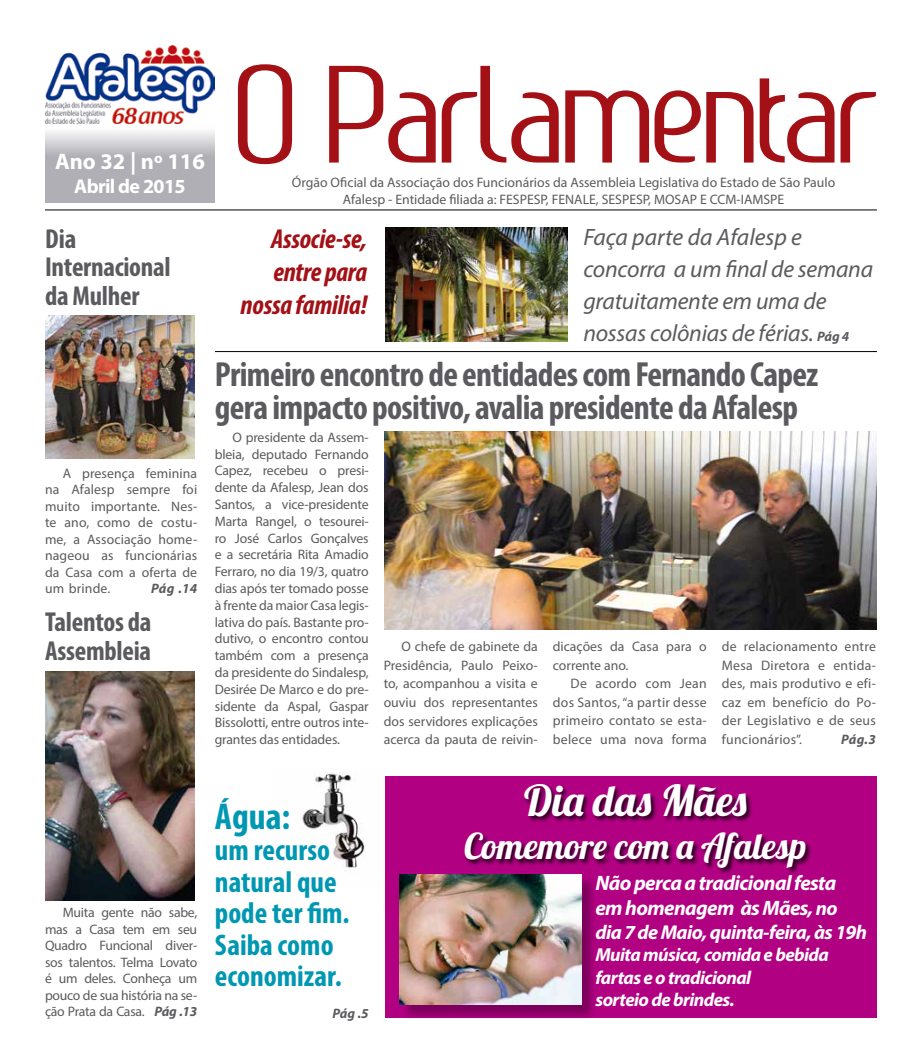
<style>
.page{position:relative;width:922px;height:1063px;background:#fff}
.page>*{position:absolute;margin:0;border:0;box-sizing:border-box;transform-origin:0 0}
.t1{font:129.25px "Ageone";letter-spacing:-.02em;color:#a31015;scale:.83 1}
.t2{font:42.75px "Lobster 1.4";color:#fff}
.t3{font:700 condensed 37.5px "Myriad Pro";color:#0097b3}
.t4{font:35.62px "Lobster 1.4";color:#fff}
.t5{font:700 condensed 35px/32.5px "Myriad Pro";letter-spacing:-.02em;color:#5b5b5f}
.t6{font:700 condensed 30px/31.5px "Myriad Pro";color:#0097b3}
.t7{font:700 condensed 27.5px/28.8px "Myriad Pro";letter-spacing:-.01em;color:#5b5b5f}
.t8{font:italic 700 condensed 27.5px/33px "Myriad Pro";letter-spacing:-.01em;color:#a31015;text-align:right}
.t9{font:italic 23.75px/32.1px "Myriad Pro";letter-spacing:-.01em;color:#5b5b5f}
.t10{font:700 22.5px "Myriad Pro";color:#fff}
.t11{font:italic 700 20.88px/25.1px "Myriad Pro";letter-spacing:-.03em;color:#fff}
.t12{font:italic 700 20px "Myriad Pro";letter-spacing:-.03em;color:#fff}
.t13{font:700 20px "Myriad Pro";letter-spacing:-.03em;color:#fff}
.t14{font:italic 700 18.75px/22.5px "Myriad Pro";letter-spacing:-.03em;color:#fff}
.t15{font:13.75px/16.8px "Myriad Pro";color:#5b5b5f;text-align:justify}
.t16{font:italic 700 13.75px "Myriad Pro";letter-spacing:.005em;color:#5b5b5f}
.s1{font-weight:700;font-size:13.75px}
.s2{font-weight:700;font-style:italic}
.s3{font-size:20px}
</style>
<div class="page">
<img style="left:302px;top:773px;width:63px;height:98px">
<hr style="left:45px;top:210px;width:831px;height:1px;background:#000">
<hr style="left:215px;top:351px;width:661px;height:1px;background:#000">
<svg style="left:45px;top:131px;width:170px;height:72px;background:#bcbbc0"></svg>
<img style="left:45px;top:45px;width:170px;height:79px">
<img style="left:385px;top:227px;width:182px;height:114px">
<img style="left:45px;top:315px;width:150px;height:144px">
<img style="left:385px;top:431px;width:490px;height:199px">
<img style="left:45px;top:672px;width:150px;height:229px">
<div style="left:385px;top:776px;width:491px;height:242px;background:#b10082"></div>
<div style="left:401px;top:876px;width:196px;height:144px;background:#000;opacity:.3"></div>
<img style="left:400px;top:874px;width:181px;height:131px">
<div style="left:463px;top:783px;width:348px;height:91px;background:#000;opacity:.75"></div>
<h1 class="t1" style="left:234px;top:64px;width:775px">O Parlamentar</h1>
<h3 class="t10" style="left:55px;top:146px;width:151px">Ano 32 | nº 116</h3>
<h3 class="t13" style="left:74px;top:173px;width:113px">Abril de 2015</h3>
<p class="t15" style="left:292px;top:174px;width:544px;text-align:center">Órgão Oficial da Associação dos Funcionários da Assembleia Legislativa do Estado de São Paulo<br>Afalesp - Entidade filiada a: FESPESP, FENALE, SESPESP, MOSAP E CCM-IAMSPE</p>
<h3 class="t8" style="left:240px;top:222px;width:128px">Associe-se, entre para nossa familia!</h3>
<h3 class="t9" style="left:583px;top:221px;width:291px">Faça parte da Afalesp e concorra a um final de semana gratuitamente em uma de nossas colônias de férias. <span class="s1">Pág 4</span></h3>
<h3 class="t7" style="left:45px;top:224px;width:127px">Dia<br>Internacional da Mulher</h3>
<p class="t15" style="left:45px;top:465px;width:154px;text-indent:18px">A presença feminina na Afalesp sempre foi muito importante. Nes&shy;te ano, como de costu&shy;me, a Associação home&shy;nageou as funcionárias da Casa com a oferta de um brinde.</p>
<p class="t16" style="left:151px;top:580px;width:47px">Pág .14</p>
<h3 class="t7" style="left:45px;top:607px;width:108px">Talentos da<br>Assembleia</h3>
<p class="t15" style="left:45px;top:904px;width:154px;text-indent:18px">Muita gente não sabe, mas a Casa tem em seu Quadro Funcional diver&shy;sos talentos. Telma Lovato é um deles. Conheça um pouco de sua história na se&shy;ção Prata da Casa. <span class="s2">Pág .13</span></p>
<h3 class="t5" style="left:215px;top:358px;width:605px">Primeiro encontro de entidades com Fernando Capez gera impacto positivo, avalia presidente da Afalesp</h3>
<p class="t15" style="left:215px;top:429px;width:155px;text-indent:18px">O presidente da Assem&shy;bleia, deputado Fernando Capez, recebeu o presi&shy;dente da Afalesp, Jean dos Santos, a vice-presidente Marta Rangel, o tesourei&shy;ro José Carlos Gonçalves e a secretária Rita Amadio Ferraro, no dia 19/3, quatro dias após ter tomado posse à frente da maior Casa legis&shy;lativa do país. Bastante pro&shy;dutivo, o encontro contou também com a presença da presidente do Sindalesp, Desirée De Marco e do pre&shy;sidente da Aspal, Gaspar Bissolotti, entre outros inte&shy;grantes das entidades.</p>
<h3 class="t3" style="left:215px;top:793px;width:77px">Água:</h3>
<h3 class="t6" style="left:215px;top:834px;width:136px">um recurso natural que pode ter fim.<br>Saiba como economizar.</h3>
<p class="t16" style="left:332px;top:1004px;width:38px">Pág .5</p>
<p class="t15" style="left:383px;top:637px;width:155px;line-height:18.6px;text-indent:18px">O chefe de gabinete da Presidência, Paulo Peixo&shy;to, acompanhou a visita e ouviu dos representantes dos servidores explicações acerca da pauta de reivin-</p>
<p class="t15" style="left:552px;top:637px;width:155px;line-height:18.6px">dicações da Casa para o corrente ano.</p>
<p class="t15" style="left:552px;top:674px;width:155px;line-height:18.6px;text-indent:18px">De acordo com Jean dos Santos, “a partir desse primeiro contato se esta&shy;belece uma nova forma</p>
<p class="t15" style="left:721px;top:637px;width:155px;line-height:18.6px">de relacionamento entre Mesa Diretora e entida&shy;des, mais produtivo e efi&shy;caz em benefício do Po&shy;der Legislativo e de seus funcionários”.</p>
<p class="t16" style="left:841px;top:731px;width:36px">Pág.3</p>
<h2 class="t2" style="left:524px;top:774px;width:224px">Dia das Mães</h2>
<h3 class="t4" style="left:464px;top:823px;width:344px">Comemore com a Afalesp</h3>
<h3 class="t11" style="left:595px;top:869px;width:244px">Não perca a tradicional festa em homenagem às Mães, <span class="s3">no</span></h3>
<h3 class="t12" style="left:595px;top:919px;width:273px">dia 7 de Maio, quinta-feira, às 19h</h3>
<h3 class="t14" style="left:595px;top:943px;width:235px">Muita música, comida e bebida fartas e o tradicional<br>sorteio de brindes.</h3>
</div>
